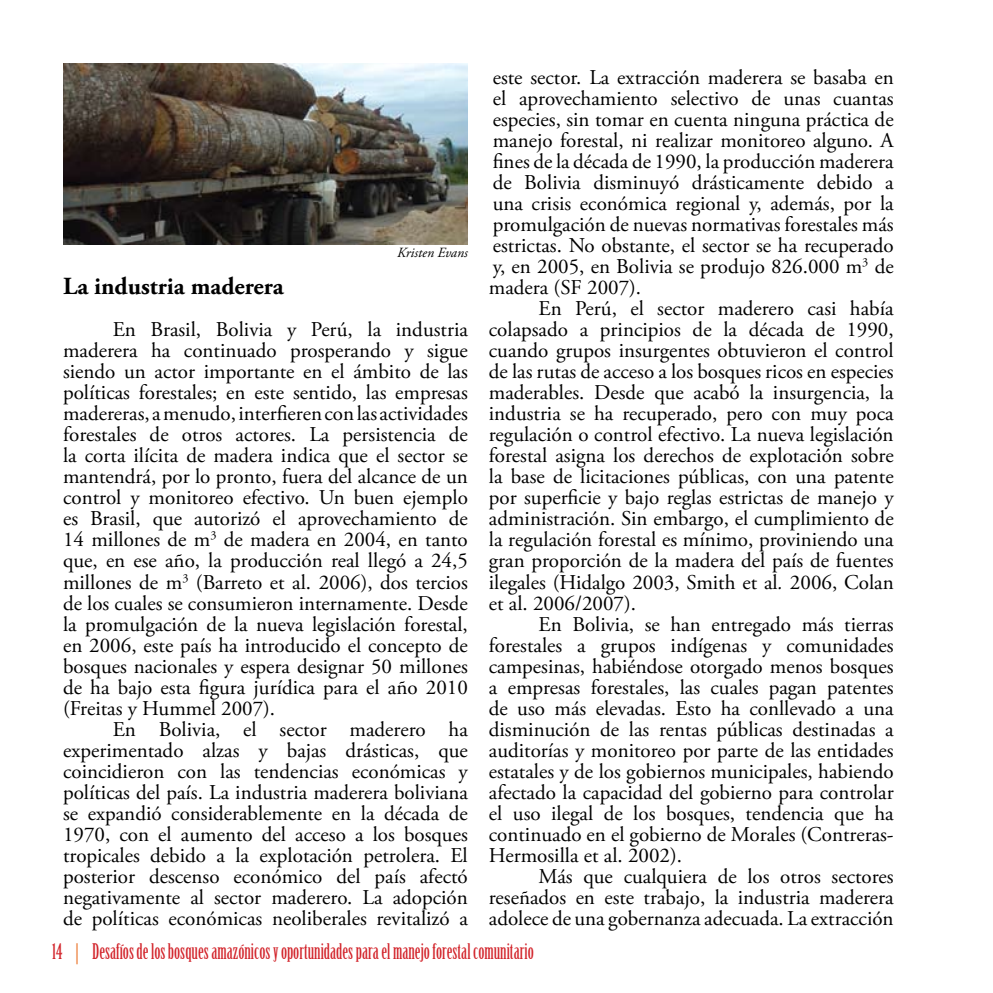
<style>
.page{position:relative;width:993px;height:993px;background:#fff}
.page>*{position:absolute;margin:0;border:0;box-sizing:border-box;transform-origin:0 0}
.t1{font:700 24.5px "Adobe Garamond Pro";color:#000}
.t2{font:21px/21px "Adobe Garamond Pro";color:#000;text-align:justify}
.t3{font:21px "Birch Std";color:#d2232a}
.t4{font:italic 14px "Adobe Garamond Pro";color:#000}
.s1{font-style:italic}
.s2{color:#e96d1f}
</style>
<div class="page">
<img style="left:63px;top:63px;width:404px;height:181px">
<svg style="left:387px;top:237px;width:81px;height:8px"></svg>
<p class="t4" style="left:397px;top:244px;width:72px">Kristen Evans</p>
<p class="t1" style="left:63px;top:272px;width:222px">La industria maderera</p>
<p class="t2" style="left:63px;top:320px;width:406px;text-indent:50px">En Brasil, Bolivia y Perú, la industria maderera ha continuado prosperando y sigue siendo un actor importante en el ámbito de las políticas forestales; en este sentido, las empresas madereras, a menudo, interfieren con las actividades forestales de otros actores. La persistencia de la corta ilícita de madera indica que el sector se mantendrá, por lo pronto, fuera del alcance de un control y monitoreo efectivo. Un buen ejemplo es Brasil, que autorizó el aprovechamiento de 14 millones de m<sup>3</sup> de madera en 2004, en tanto que, en ese año, la producción real llegó a 24,5 millones de m<sup>3</sup> (Barreto et al. 2006), dos tercios de los cuales se consumieron internamente. Desde la promulgación de la nueva legislación forestal, en 2006, este país ha introducido el concepto de bosques nacionales y espera designar 50 millones de ha bajo esta figura jurídica para el año 2010 (Freitas y Hummel 2007).</p>
<p class="t2" style="left:63px;top:719px;width:406px;text-indent:50px">En Bolivia, el sector maderero ha experimentado alzas y bajas drásticas, que coincidieron con las tendencias económicas y políticas del país. La industria maderera boliviana se expandió considerablemente en la década de 1970, con el aumento del acceso a los bosques tropicales debido a la explotación petrolera. El posterior descenso económico del país afectó negativamente al sector maderero. La adopción de políticas económicas neoliberales revitalizó a</p>
<p class="t2" style="left:488px;top:68px;width:406px">este sector. La extracción maderera se basaba en el aprovechamiento selectivo de unas cuantas especies, sin tomar en cuenta ninguna práctica de manejo forestal, ni realizar monitoreo alguno. A fines de la década de 1990, la producción maderera de Bolivia disminuyó drásticamente debido a una crisis económica regional y, además, por la promulgación de nuevas normativas forestales más estrictas. No obstante, el sector se ha recuperado y, en 2005, en Bolivia se produjo 826.000 m<sup>3</sup> de madera (SF 2007).</p>
<p class="t2" style="left:488px;top:299px;width:406px;text-indent:50px">En Perú, el sector maderero casi había colapsado a principios de la década de 1990, cuando grupos insurgentes obtuvieron el control de las rutas de acceso a los bosques ricos en especies maderables. Desde que acabó la insurgencia, la industria se ha recuperado, pero con muy poca regulación o control efectivo. La nueva legislación forestal asigna los derechos de explotación sobre la base de licitaciones públicas, con una patente por superficie y bajo reglas estrictas de manejo y administración. Sin embargo, el cumplimiento de la regulación forestal es mínimo, proviniendo una gran proporción de la madera del país de fuentes ilegales (Hidalgo 2003, Smith et al<span class="s1">.</span> 2006, Colan et al. 2006/2007).</p>
<p class="t2" style="left:488px;top:614px;width:406px;text-indent:50px">En Bolivia, se han entregado más tierras forestales a grupos indígenas y comunidades campesinas, habiéndose otorgado menos bosques a empresas forestales, las cuales pagan patentes de uso más elevadas. Esto ha conllevado a una disminución de las rentas públicas destinadas a auditorías y monitoreo por parte de las entidades estatales y de los gobiernos municipales, habiendo afectado la capacidad del gobierno para controlar el uso ilegal de los bosques, tendencia que ha continuado en el gobierno de Morales (Contreras-Hermosilla et al. 2002).</p>
<p class="t2" style="left:488px;top:866px;width:406px;text-indent:50px">Más que cualquiera de los otros sectores reseñados en este trabajo, la industria maderera adolece de una gobernanza adecuada. La extracción</p>
<p class="t3" style="left:52px;top:939px;width:483px">14 <span class="s2">|</span> Desafíos de los bosques amazónicos y oportunidades para el manejo forestal comunitario</p>
</div>
